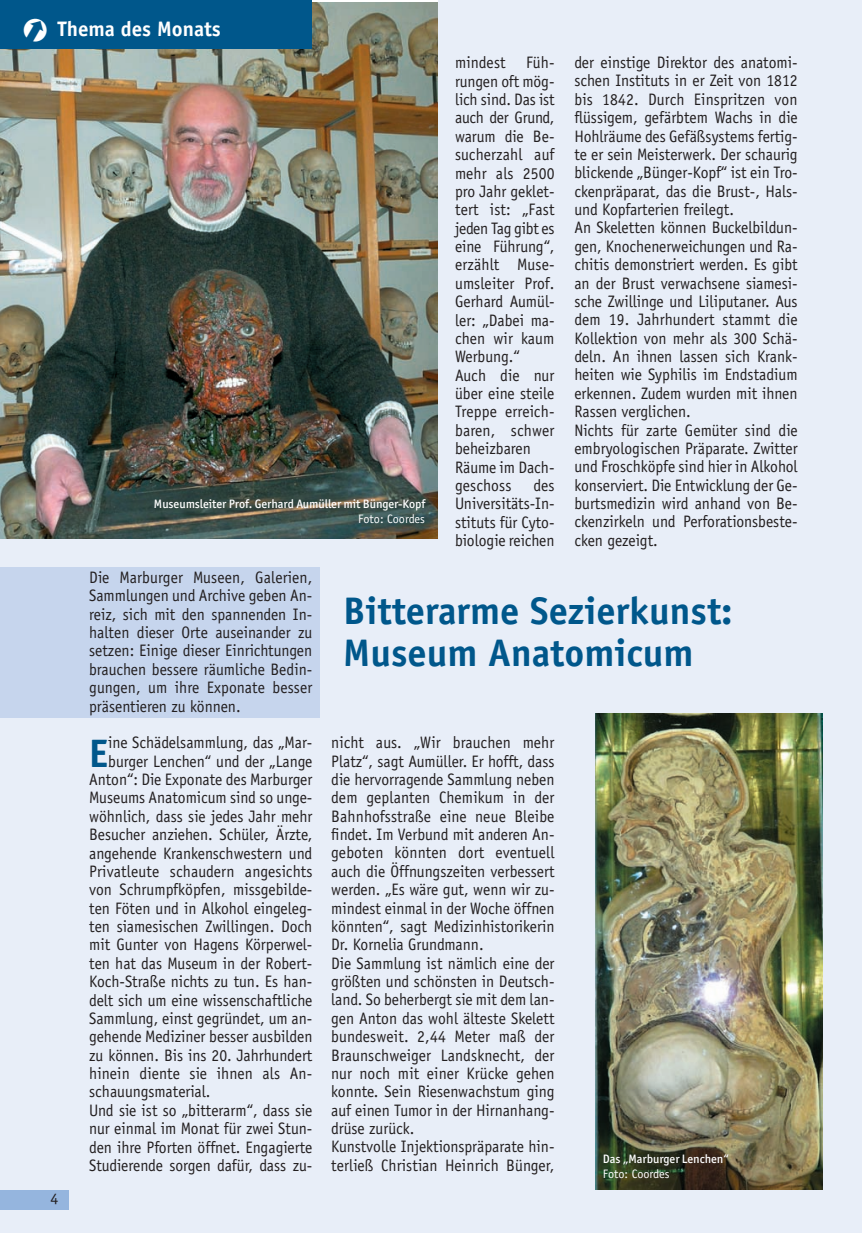
<style>
.page{position:relative;width:863px;height:1234px;background:#fff}
.page>*{position:absolute;margin:0;border:0;box-sizing:border-box;transform-origin:0 0}
.t1{font:700 39.73px "Officina Sans";color:#00578b}
.t2{font:700 38.5px/42px "Officina Sans";color:#00578b}
.t3{font:700 21px "Officina Sans";color:#fff}
.t4{font:16.62px/18.4px "Officina Sans";color:#231f20;scale:.94 1}
.t5{font:15.75px "Officina Sans";color:#231f20}
.t6{font:500 12.25px/15.8px "Officina San ITC";color:#fff}
.s1{font-family:"Officina Sans";font-weight:400}
</style>
<div class="page">
<div style="left:0;top:0;width:861px;height:1232px;background:#e8eef8"></div>
<div style="left:0;top:567px;width:319px;height:151px;background:#c6d5ed"></div>
<div style="left:0;top:1189px;width:68px;height:20px;background:#95b5de"></div>
<img style="left:595px;top:713px;width:227px;height:476px">
<img style="left:0;top:2px;width:437px;height:537px">
<div style="left:0;top:0;width:311px;height:48px;background:#00578b"></div>
<p class="t3" style="left:57px;top:21px;width:165px">Thema des Monats</p>
<p class="t6" style="left:154px;top:496px;width:273px;text-align:right">Museumsleiter Prof. Gerhard Aumüller mit Bünger-Kopf<br><span class="s1">Foto: Coordes</span></p>
<p class="t4" style="left:455px;top:55px;width:107px">mindest Füh&shy;rungen oft mög&shy;lich sind. Das ist auch der Grund, warum die Be&shy;sucherzahl auf mehr als 2500 pro Jahr geklet&shy;tert ist: „Fast jeden Tag gibt es eine Führung“, erzählt Muse&shy;umsleiter Prof.<br>Gerhard Aumül&shy;ler: „Dabei ma&shy;chen wir kaum<br>Werbung.“<br>Auch die nur über eine steile<br>Treppe erreich&shy;baren, schwer beheizbaren<br>Räume im Dach&shy;geschoss</p>
<p class="t4" style="left:455px;top:477px;width:107px;text-align:justify;text-indent:78px">des Universitäts-In&shy;stituts für Cyto&shy;biologie reichen</p>
<p class="t4" style="left:574px;top:55px;width:239px">der einstige Direktor des anatomi&shy;schen Instituts in er Zeit von 1812 bis 1842. Durch Einspritzen von flüssigem, gefärbtem Wachs in die Hohlräume des Gefäßsystems fertig&shy;te er sein Meisterwerk. Der schaurig blickende „Bünger-Kopf“ ist ein Tro&shy;ckenpräparat, das die Brust-, Hals&shy;und Kopfarterien freilegt.<br>An Skeletten können Buckelbildun&shy;gen, Knochenerweichungen und Ra&shy;chitis demonstriert werden. Es gibt an der Brust verwachsene siamesi&shy;sche Zwillinge und Liliputaner. Aus dem 19. Jahrhundert stammt die Kollektion von mehr als 300 Schä&shy;deln. An ihnen lassen sich Krank&shy;heiten wie Syphilis im Endstadium erkennen. Zudem wurden mit ihnen Rassen verglichen.<br>Nichts für zarte Gemüter sind die embryologischen Präparate. Zwitter und Froschköpfe sind hier in Alkohol konserviert. Die Entwicklung der Ge&shy;burtsmedizin wird anhand von Be&shy;ckenzirkeln und Perforationsbeste&shy;cken gezeigt.</p>
<p class="t5" style="left:50px;top:1192px;width:9px">4</p>
<p class="t4" style="left:89px;top:569px;width:239px;text-align:justify">Die Marburger Museen, Galerien, Sammlungen und Archive geben An&shy;reiz, sich mit den spannenden In&shy;halten dieser Orte auseinander zu setzen: Einige dieser Einrichtungen brauchen bessere räumliche Bedin&shy;gungen, um ihre Exponate besser präsentieren zu können.</p>
<p class="t1" style="left:89px;top:738px;width:21px">E</p>
<p class="t4" style="left:108px;top:735px;width:219px">ine Schädelsammlung, das „Mar-</p>
<p class="t4" style="left:108px;top:753px;width:219px">burger Lenchen“ und der „Lange</p>
<p class="t4" style="left:89px;top:771px;width:239px">Anton“: Die Exponate des Marburger</p>
<p class="t4" style="left:89px;top:790px;width:239px">Museums Anatomicum sind so unge-</p>
<p class="t4" style="left:89px;top:808px;width:239px">wöhnlich, dass sie jedes Jahr mehr</p>
<p class="t4" style="left:89px;top:827px;width:239px">Besucher anziehen. Schüler, Ärzte,</p>
<p class="t4" style="left:89px;top:845px;width:239px">angehende Krankenschwestern und</p>
<p class="t4" style="left:89px;top:863px;width:239px">Privatleute schaudern angesichts</p>
<p class="t4" style="left:89px;top:882px;width:239px">von Schrumpfköpfen, missgebilde-</p>
<p class="t4" style="left:89px;top:900px;width:239px">ten Föten und in Alkohol eingeleg-</p>
<p class="t4" style="left:89px;top:918px;width:239px">ten siamesischen Zwillingen. Doch</p>
<p class="t4" style="left:89px;top:937px;width:239px">mit Gunter von Hagens Körperwel-</p>
<p class="t4" style="left:89px;top:955px;width:239px">ten hat das Museum in der Robert-</p>
<p class="t4" style="left:89px;top:974px;width:239px">Koch-Straße nichts zu tun. Es han-</p>
<p class="t4" style="left:89px;top:992px;width:239px">delt sich um eine wissenschaftliche</p>
<p class="t4" style="left:89px;top:1010px;width:239px">Sammlung, einst gegründet, um an-</p>
<p class="t4" style="left:89px;top:1029px;width:239px">gehende Mediziner besser ausbilden</p>
<p class="t4" style="left:89px;top:1047px;width:239px">zu können. Bis ins 20. Jahrhundert</p>
<p class="t4" style="left:89px;top:1065px;width:239px">hinein diente sie ihnen als An-</p>
<p class="t4" style="left:89px;top:1084px;width:131px">schauungsmaterial.</p>
<p class="t4" style="left:89px;top:1102px;width:239px">Und sie ist so „bitterarm“, dass sie</p>
<p class="t4" style="left:89px;top:1120px;width:239px">nur einmal im Monat für zwei Stun-</p>
<p class="t4" style="left:89px;top:1139px;width:239px">den ihre Pforten öffnet. Engagierte</p>
<p class="t4" style="left:89px;top:1157px;width:239px">Studierende sorgen dafür, dass zu-</p>
<p class="t2" style="left:343px;top:593px;width:391px">Bitterarme Sezierkunst:<br>Museum Anatomicum</p>
<p class="t4" style="left:331px;top:735px;width:239px">nicht aus. „Wir brauchen mehr<br>Platz“, sagt Aumüller. Er hofft, dass die hervorragende Sammlung neben dem geplanten Chemikum in der<br>Bahnhofsstraße eine neue Bleibe findet. Im Verbund mit anderen An&shy;geboten könnten dort eventuell auch die Öffnungszeiten verbessert werden. „Es wäre gut, wenn wir zu&shy;mindest einmal in der Woche öffnen könnten“, sagt Medizinhistorikerin<br>Dr. Kornelia Grundmann.<br>Die Sammlung ist nämlich eine der größten und schönsten in Deutsch&shy;land. So beherbergt sie mit dem lan&shy;gen Anton das wohl älteste Skelett bundesweit. 2,44 Meter maß der<br>Braunschweiger Landsknecht, der nur noch mit einer Krücke gehen konnte. Sein Riesenwachstum ging auf einen Tumor in der Hirnanhang&shy;drüse zurück.<br>Kunstvolle Injektionspräparate hin&shy;terließ Christian Heinrich Bünger,</p>
<p class="t6" style="left:603px;top:1151px;width:127px">Das „Marburger Lenchen“<br><span class="s1">Foto: Coordes</span></p>
</div>
